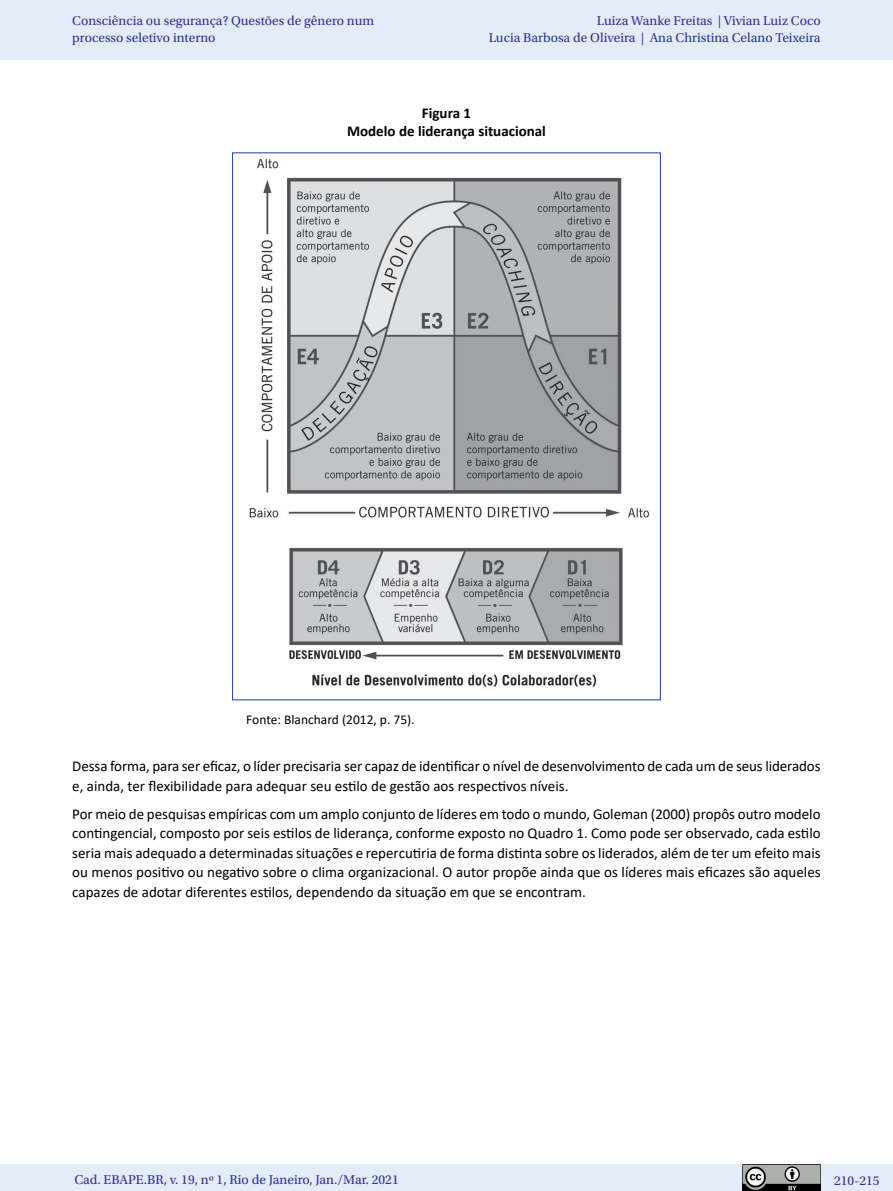
<style>
.page{position:relative;width:893px;height:1191px;background:#fff}
.page>*{position:absolute;margin:0;border:0;box-sizing:border-box;transform-origin:0 0}
.t1{font:15px/19.5px "Calibri";letter-spacing:-.005em;color:#000}
.t2{font:700 15px/18px "Calibri";color:#000;text-align:center}
.t3{font:13.5px/16.5px "Utopia Std";color:#2d3494}
.t4{font:13.5px "Calibri";color:#000}
</style>
<div class="page">
<div style="left:0;top:0;width:893px;height:60px;background:#e3ecf8"></div>
<div style="left:0;top:1164px;width:893px;height:27px;background:#e3ecf8"></div>
<img style="left:743px;top:1164px;width:78px;height:27px">
<img style="left:249px;top:158px;width:400px;height:529px">
<p class="t3" style="left:72px;top:13px;width:303px">Consciência ou segurança? Questões de gênero num processo seletivo interno</p>
<p class="t3" style="left:489px;top:13px;width:333px;text-align:right">Luiza Wanke Freitas | Vivian Luiz Coco<br>Lucia Barbosa de Oliveira | Ana Christina Celano Teixeira</p>
<p class="t2" style="left:347px;top:103px;width:200px">Figura 1<br>Modelo de liderança situacional</p>
<p class="t4" style="left:246px;top:709px;width:170px">Fonte: Blanchard (2012, p. 75).</p>
<p class="t1" style="left:72px;top:756px;width:750px">Dessa forma, para ser eficaz, o líder precisaria ser capaz de identificar o nível de desenvolvimento de cada um de seus liderados e, ainda, ter flexibilidade para adequar seu estilo de gestão aos respectivos níveis.</p>
<p class="t1" style="left:72px;top:803px;width:750px;text-align:justify">Por meio de pesquisas empíricas com um amplo conjunto de líderes em todo o mundo, Goleman (2000) propôs outro modelo contingencial, composto por seis estilos de liderança, conforme exposto no Quadro 1. Como pode ser observado, cada estilo seria mais adequado a determinadas situações e repercutiria de forma distinta sobre os liderados, além de ter um efeito mais ou menos positivo ou negativo sobre o clima organizacional. O autor propõe ainda que os líderes mais eficazes são aqueles capazes de adotar diferentes estilos, dependendo da situação em que se encontram.</p>
<p class="t3" style="left:74px;top:1171px;width:326px">Cad. EBAPE.BR, v. 19, nº 1, Rio de Janeiro, Jan./Mar. 2021</p>
<p class="t3" style="left:834px;top:1172px;width:47px">210-215</p>
</div>
